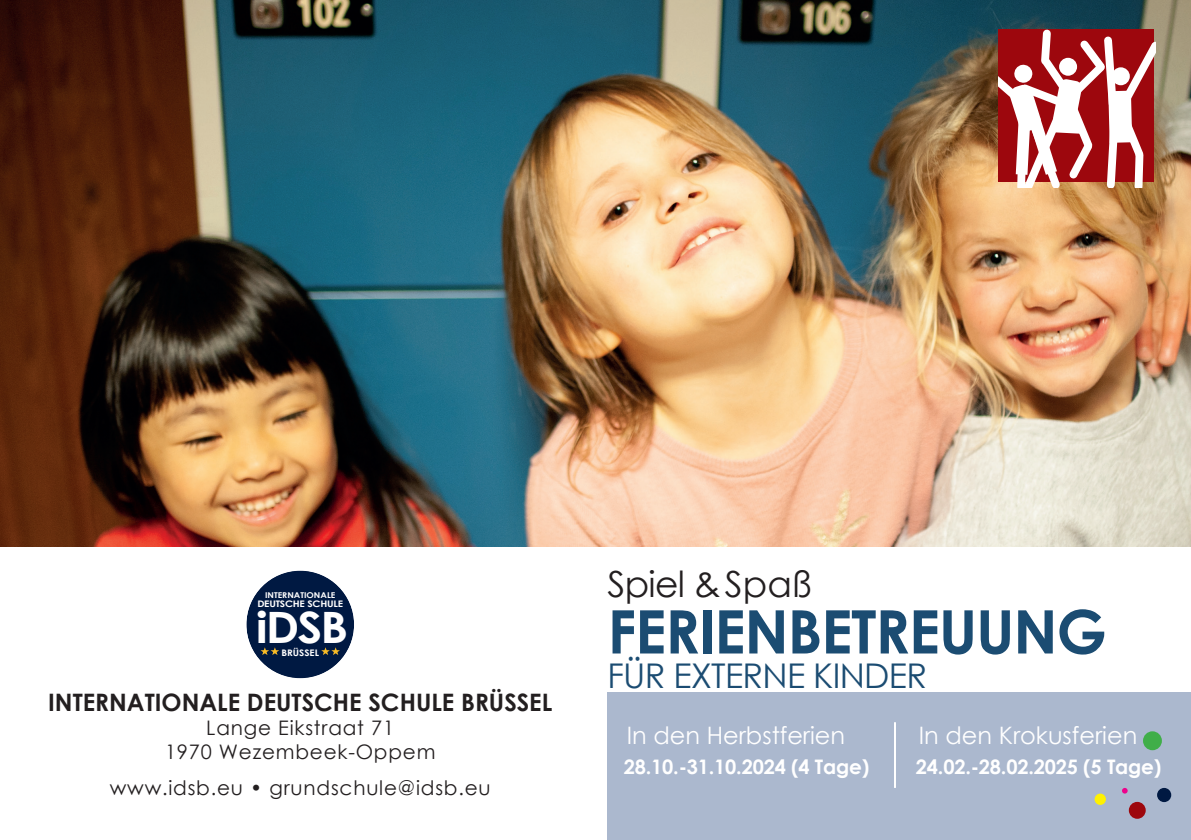
<style>
.page{position:relative;width:1191px;height:840px;background:#fff}
.page>*{position:absolute;margin:0;border:0;box-sizing:border-box;transform-origin:0 0}
.t1{font:700 60px "Century Gothic";letter-spacing:-.02em;color:#1b4c72}
.t2{font:700 43.2px "Century Gothic";color:#fff;scale:1.11 1}
.t3{font:36px "Century Gothic";letter-spacing:-.02em;color:#231f20}
.t4{font:34px "Century Gothic";letter-spacing:-.02em;color:#1b4c72}
.t5{font:700 24px "Century Gothic";color:#231f20}
.t6{font:24px "Century Gothic";color:#fff}
.t7{font:20px/24px "Century Gothic";letter-spacing:.04em;color:#231f20;text-align:center}
.t8{font:700 20px "Century Gothic";letter-spacing:-.01em;color:#fff}
.t9{font:700 9px "Century Gothic";letter-spacing:-.02em;color:#fff;scale:1.14 1}
.t10{font:700 9px "Century Gothic";color:#fff;scale:1.1 1}
.t11{font:700 8px "Century Gothic";color:#fff;scale:1.1 1}
</style>
<div class="page">
<div style="left:607px;top:692px;width:584px;height:147px;background:#abb8ce"></div>
<img style="left:0;top:0;width:1191px;height:546px">
<div style="left:246px;top:570px;width:108px;height:107px;background:#001942;border-radius:50%"></div>
<svg style="left:260px;top:647px;width:19px;height:7px"></svg>
<svg style="left:321px;top:647px;width:19px;height:7px"></svg>
<svg style="left:998px;top:29px;width:157px;height:158px"></svg>
<div style="left:1128px;top:801px;width:17px;height:17px;background:#9d070d;border-radius:50%"></div>
<div style="left:1144px;top:732px;width:16px;height:16px;background:#40ae49;border-radius:50%"></div>
<div style="left:1143px;top:731px;width:18px;height:18px;border:2px solid #40ae49;border-radius:50%"></div>
<div style="left:1157px;top:787px;width:14px;height:14px;background:#001942;border-radius:50%"></div>
<svg style="left:1122px;top:788px;width:5px;height:5px"></svg>
<div style="left:1094px;top:793px;width:12px;height:11px;background:#fff101;border-radius:50%"></div>
<hr style="left:894px;top:721px;width:2px;height:66px;background:#fff">
<p class="t11" style="left:265px;top:588px;width:65px">INTERNATIONALE</p>
<p class="t9" style="left:257px;top:596px;width:77px">DEUTSCHE SCHULE</p>
<h2 class="t2" style="left:256px;top:593px;width:85px">iDSB</h2>
<p class="t10" style="left:281px;top:645px;width:36px">BRÜSSEL</p>
<p class="t5" style="left:48px;top:683px;width:506px">INTERNATIONALE DEUTSCHE SCHULE BRÜSSEL</p>
<p class="t7" style="left:165px;top:714px;width:272px">Lange Eikstraat 71<br>1970 Wezembeek-Oppem</p>
<p class="t7" style="left:110px;top:774px;width:382px">www.idsb.eu • grundschule@idsb.eu</p>
<h3 class="t3" style="left:607px;top:559px;width:206px">Spiel &amp; Spaß</h3>
<h1 class="t1" style="left:607px;top:585px;width:501px">FERIENBETREUUNG</h1>
<h3 class="t4" style="left:607px;top:651px;width:321px">FÜR EXTERNE KINDER</h3>
<p class="t6" style="left:626px;top:718px;width:220px">In den Herbstferien</p>
<p class="t8" style="left:624px;top:751px;width:247px">28.10.-31.10.2024 (4 Tage)</p>
<p class="t6" style="left:918px;top:718px;width:220px">In den Krokusferien</p>
<p class="t8" style="left:916px;top:751px;width:247px">24.02.-28.02.2025 (5 Tage)</p>
</div>
